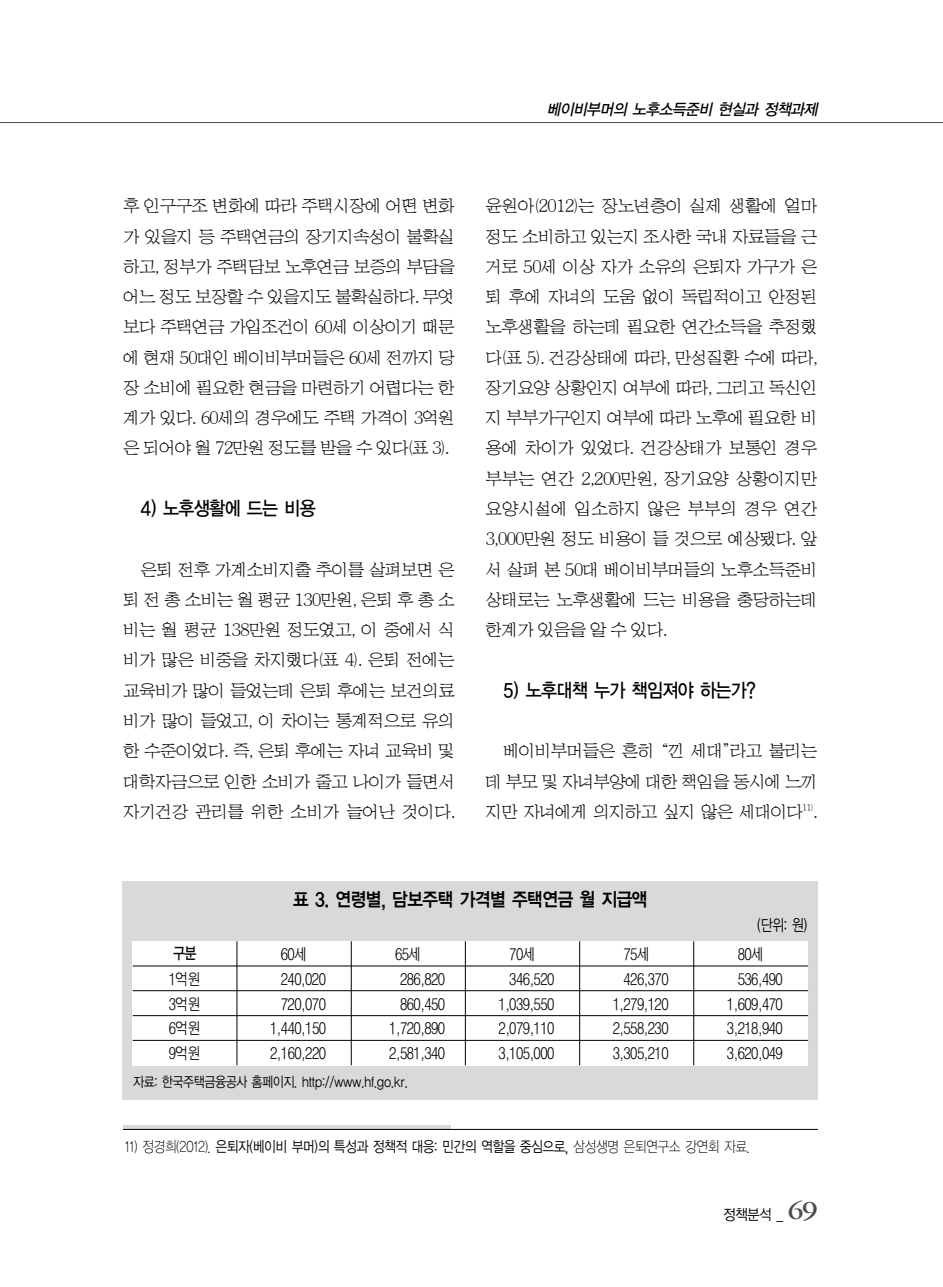
<style>
.page{position:relative;width:943px;height:1287px;background:#fff}
.page>*{position:absolute;margin:0;border:0;box-sizing:border-box;transform-origin:0 0}
.t1{font:19.25px "YGO13";letter-spacing:-.11em;color:#000;scale:.9 1}
.t2{font:18.9px "YGO14";letter-spacing:-.105em;color:#000;scale:.9 1}
.t3{font:17.5px/30.3px "HY Sin Mun Myeong Jo";letter-spacing:-.085em;color:#000;text-align:justify}
.t4{font:500 16.1px/24.8px "HY Go Thic";letter-spacing:-.085em;color:#000;text-align:justify;scale:.85 1}
.t5{font:16.1px "YGO12";color:#000;scale:.8 1}
.t6{font:16.1px "YGO13";color:#000;scale:.8 1}
.t7{font:italic 15.75px "YGO13";color:#000;scale:.95 1}
.t8{font:14.88px "YGO12";letter-spacing:-.11em;color:#000;scale:.85 1}
.t9{font:14.88px "YGO12";letter-spacing:-.11em;color:#000;scale:.9 1}
.t10{font:14px "YGO12";letter-spacing:-.105em;color:#000;scale:.85 1}
.s1{font-family:"YGO11"}
.s2{font-family:"Garamand SW";font-size:26.25px;color:#4d4d4d}
</style>
<div class="page">
<hr style="left:0;top:122px;width:942px;height:1px;background:#4d4d4d">
<div style="left:123px;top:882px;width:694px;height:218px;background:#d9d9d9"></div>
<div style="left:133px;top:941px;width:674px;height:124px;background:#fff"></div>
<hr style="left:133px;top:966px;width:674px;height:1px;background:#000">
<hr style="left:133px;top:990px;width:674px;height:1px;background:#000">
<hr style="left:133px;top:1015px;width:674px;height:1px;background:#000">
<hr style="left:133px;top:1040px;width:674px;height:1px;background:#000">
<hr style="left:236px;top:941px;width:1px;height:124px;background:#000">
<hr style="left:351px;top:941px;width:1px;height:124px;background:#000">
<hr style="left:465px;top:941px;width:1px;height:124px;background:#000">
<hr style="left:579px;top:941px;width:1px;height:124px;background:#000">
<hr style="left:693px;top:941px;width:1px;height:124px;background:#000">
<div style="left:123px;top:1124px;width:327px;height:5px;background:#d9d9d9"></div>
<hr style="left:123px;top:1129px;width:694px;height:1px;background:#000">
<p class="t7" style="left:545px;top:103px;width:291px">베이비부머의 노후소득준비 현실과 정책과제</p>
<p class="t3" style="left:123px;top:192px;width:334px">후 인구구조 변화에 따라 주택시장에 어떤 변화 가 있을지 등 주택연금의 장기지속성이 불확실 하고, 정부가 주택담보 노후연금 보증의 부담을 어느 정도 보장할 수 있을지도 불확실하다. 무엇 보다 주택연금 가입조건이 60세 이상이기 때문 에 현재 50대인 베이비부머들은 60세 전까지 당 장 소비에 필요한 현금을 마련하기 어렵다는 한 계가 있다. 60세의 경우에도 주택 가격이 3억원 은 되어야 월 72만원 정도를 받을 수 있다(표 3).</p>
<p class="t1" style="left:140px;top:499px;width:197px">4) 노후생활에 드는 비용</p>
<p class="t3" style="left:123px;top:555px;width:334px;text-indent:17px">은퇴 전후 가계소비지출 추이를 살펴보면 은 퇴 전 총 소비는 월 평균 130만원, 은퇴 후 총 소 비는 월 평균 138만원 정도였고, 이 중에서 식 비가 많은 비중을 차지했다(표 4). 은퇴 전에는 교육비가 많이 들었는데 은퇴 후에는 보건의료 비가 많이 들었고, 이 차이는 통계적으로 유의 한 수준이었다. 즉, 은퇴 후에는 자녀 교육비 및 대학자금으로 인한 소비가 줄고 나이가 들면서 자기건강 관리를 위한 소비가 늘어난 것이다.</p>
<p class="t3" style="left:485px;top:192px;width:334px">윤원아(2012)는 장노년층이 실제 생활에 얼마 정도 소비하고 있는지 조사한 국내 자료들을 근 거로 50세 이상 자가 소유의 은퇴자 가구가 은 퇴 후에 자녀의 도움 없이 독립적이고 안정된 노후생활을 하는데 필요한 연간소득을 추정했 다(표 5). 건강상태에 따라, 만성질환 수에 따라, 장기요양 상황인지 여부에 따라, 그리고 독신인 지 부부가구인지 여부에 따라 노후에 필요한 비 용에 차이가 있었다. 건강상태가 보통인 경우 부부는 연간 2,200만원, 장기요양 상황이지만 요양시설에 입소하지 않은 부부의 경우 연간 3,000만원 정도 비용이 들 것으로 예상됐다. 앞 서 살펴 본 50대 베이비부머들의 노후소득준비 상태로는 노후생활에 드는 비용을 충당하는데 한계가 있음을 알 수 있다.</p>
<p class="t1" style="left:502px;top:681px;width:284px">5) 노후대책 누가 책임져야 하는가?</p>
<p class="t3" style="left:485px;top:737px;width:334px;text-indent:17px">베이비부머들은 흔히“낀 세대”라고 불리는 데 부모 및 자녀부양에 대한 책임을 동시에 느끼 지만 자녀에게 의지하고 싶지 않은 세대이다<sup>11)</sup>.</p>
<p class="t6" style="left:173px;top:946px;width:32px">구분</p>
<p class="t4" style="left:168px;top:967px;width:40px">1억원 3억원 6억원 9억원</p>
<p class="t2" style="left:292px;top:891px;width:396px">표 3. 연령별, 담보주택 가격별 주택연금 월 지급액</p>
<p class="t5" style="left:756px;top:918px;width:65px">(단위: 원)</p>
<p class="t4" style="left:280px;top:943px;width:34px">60세</p>
<p class="t4" style="left:280px;top:967px;width:55px">240,020</p>
<p class="t4" style="left:280px;top:992px;width:55px">720,070</p>
<p class="t4" style="left:270px;top:1017px;width:68px">1,440,150</p>
<p class="t4" style="left:270px;top:1042px;width:68px">2,160,220</p>
<p class="t4" style="left:394px;top:943px;width:34px">65세</p>
<p class="t4" style="left:508px;top:943px;width:34px">70세</p>
<p class="t4" style="left:622px;top:943px;width:34px">75세</p>
<p class="t4" style="left:737px;top:943px;width:34px">80세</p>
<p class="t4" style="left:389px;top:967px;width:68px;text-align:right">286,820<br>860,450<br>1,720,890<br>2,581,340</p>
<p class="t4" style="left:498px;top:967px;width:68px;text-indent:11px">346,520<br>1,039,550<br>2,079,110<br>3,105,000</p>
<p class="t4" style="left:612px;top:967px;width:68px;text-indent:11px">426,370<br>1,279,120<br>2,558,230<br>3,305,210</p>
<p class="t4" style="left:726px;top:967px;width:68px;text-indent:11px">536,490<br>1,609,470<br>3,218,940<br>3,620,049</p>
<p class="t10" style="left:133px;top:1076px;width:325px">자료: 한국주택금융공사 홈페이지. http://www.hf.go.kr.</p>
<p class="t8" style="left:124px;top:1139px;width:737px"><span class="s1">11) 정경희(2012).</span> 은퇴자(베이비 부머)의 특성과 정책적 대응: 민간의 역할을 중심으로, <span class="s1">삼성생명 은퇴연구소 강연회 자료.</span></p>
<p class="t9" style="left:722px;top:1207px;width:107px">정책분석 _ <span class="s2">69</span></p>
</div>
